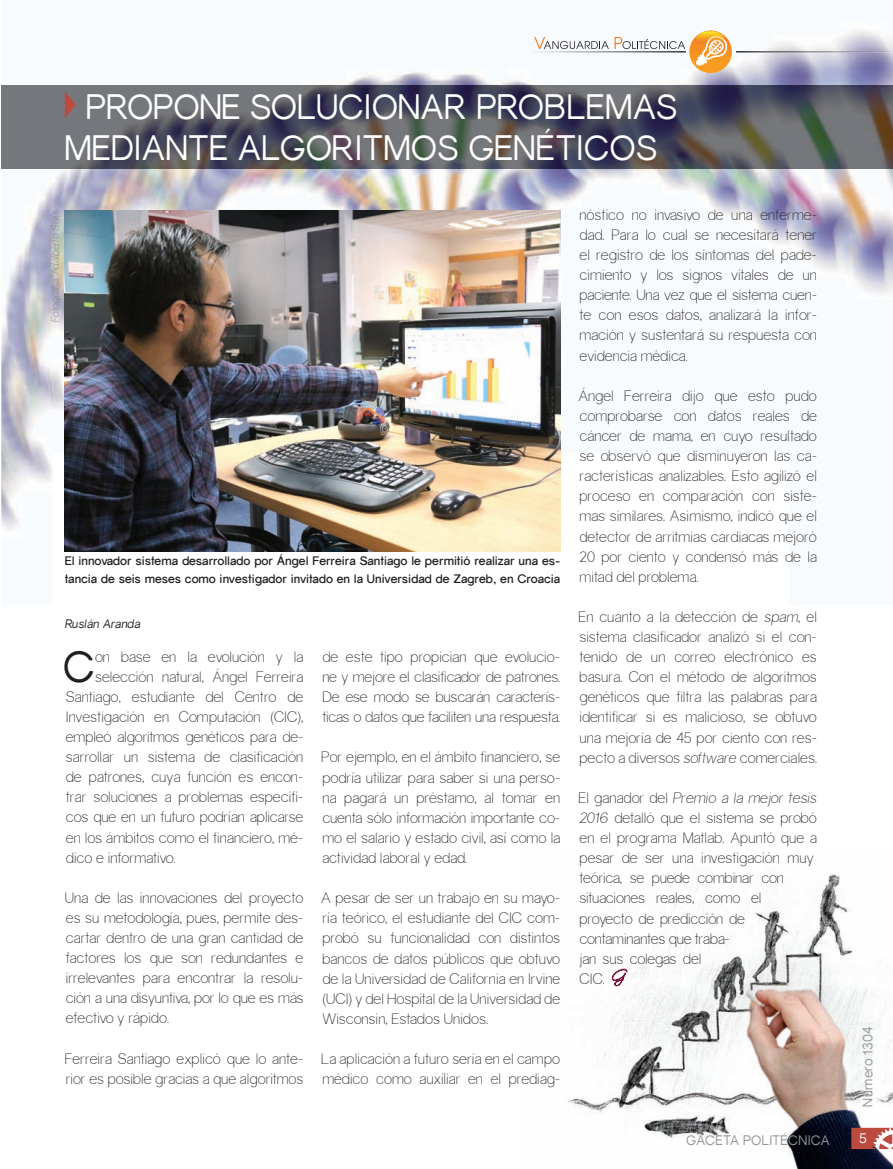
<style>
.page{position:relative;width:893px;height:1169px;background:#fff}
.page>*{position:absolute;margin:0;border:0;box-sizing:border-box;transform-origin:0 0}
.t1{font:43.2px "Gravity";color:#231f20}
.t2{font:34.5px/41.4px "Gravity";color:#fff}
.t3{font:300 15px/20.1px "Gravity";letter-spacing:-.005em;color:#231f20;text-align:justify}
.t4{font:13.5px "Gravity";letter-spacing:.015em;color:#939598}
.t5{font:13.5px "Gravity";color:#fff}
.t6{font:700 12px/18px "Gravity";letter-spacing:-.01em;color:#231f20}
.t7{font:italic 12px "Gravity";letter-spacing:.005em;color:#231f20}
.t8{font:italic 300 10.5px "Gravity";color:#808285}
.s1{font-style:italic}
</style>
<div class="page">
<img style="left:1px;top:30px;width:892px;height:56px">
<img style="left:1px;top:183px;width:52px;height:347px">
<img style="left:53px;top:169px;width:840px;height:383px">
<img style="left:567px;top:866px;width:326px;height:303px">
<img style="left:1px;top:86px;width:892px;height:83px">
<img style="left:527px;top:51px;width:159px;height:1px">
<img style="left:736px;top:51px;width:157px;height:1px">
<svg style="left:534px;top:37px;width:151px;height:12px"></svg>
<img style="left:689px;top:31px;width:43px;height:42px;border-radius:21px">
<svg style="left:65px;top:91px;width:11px;height:27px"></svg>
<svg style="left:612px;top:969px;width:15px;height:17px"></svg>
<img style="left:65px;top:210px;width:495px;height:341px">
<svg style="left:851px;top:1128px;width:42px;height:21px"></svg>
<h2 class="t2" style="left:65px;top:86px;width:615px;text-indent:21px">PROPONE SOLUCIONAR PROBLEMAS<br>MEDIANTE ALGORITMOS GENÉTICOS</h2>
<p class="t8" style="left:49px;top:322px;width:114px;rotate:-90deg">Fotografía: Adalberto Solís</p>
<p class="t6" style="left:65px;top:552px;width:497px">El innovador sistema desarrollado por Ángel Ferreira Santiago le permitió realizar una es&shy;tancia de seis meses como investigador invitado en la Universidad de Zagreb, en Croacia</p>
<p class="t7" style="left:65px;top:617px;width:77px">Ruslán Aranda</p>
<h1 class="t1" style="left:63px;top:642px;width:34px">C</h1>
<p class="t3" style="left:95px;top:646px;width:210px">on base en la evolución y la</p>
<p class="t3" style="left:95px;top:666px;width:210px">selección natural, Ángel Ferreira</p>
<p class="t3" style="left:66px;top:686px;width:239px">Santiago, estudiante del Centro de</p>
<p class="t3" style="left:66px;top:707px;width:239px">Investigación en Computación (CIC),</p>
<p class="t3" style="left:66px;top:727px;width:239px">empleó algoritmos genéticos para de-</p>
<p class="t3" style="left:66px;top:747px;width:239px">sarrollar un sistema de clasificación</p>
<p class="t3" style="left:66px;top:767px;width:239px">de patrones, cuya función es encon-</p>
<p class="t3" style="left:66px;top:787px;width:239px">trar soluciones a problemas específi-</p>
<p class="t3" style="left:66px;top:807px;width:239px">cos que en un futuro podrían aplicarse</p>
<p class="t3" style="left:66px;top:827px;width:239px">en los ámbitos como el financiero, mé-</p>
<p class="t3" style="left:66px;top:847px;width:111px">dico e informativo.</p>
<p class="t3" style="left:65px;top:887px;width:240px">Una de las innovaciones del proyecto es su metodología, pues, permite des&shy;cartar dentro de una gran cantidad de factores los que son redundantes e irrelevantes para encontrar la resolu&shy;ción a una disyuntiva, por lo que es más efectivo y rápido.</p>
<p class="t3" style="left:65px;top:1048px;width:240px">Ferreira Santiago explicó que lo ante&shy;rior es posible gracias a que algoritmos</p>
<p class="t3" style="left:322px;top:647px;width:239px">de este tipo propician que evolucio&shy;ne y mejore el clasificador de patrones.<br>De ese modo se buscarán caracterís&shy;ticas o datos que faciliten una respuesta.</p>
<p class="t3" style="left:321px;top:747px;width:240px">Por ejemplo, en el ámbito financiero, se podría utilizar para saber si una perso&shy;na pagará un préstamo, al tomar en cuenta sólo información importante co&shy;mo el salario y estado civil, así como la actividad laboral y edad.</p>
<p class="t3" style="left:321px;top:888px;width:240px">A pesar de ser un trabajo en su mayo&shy;ría teórico, el estudiante del CIC com&shy;probó su funcionalidad con distintos bancos de datos públicos que obtuvo de la Universidad de California en Irvine (UCI) y del Hospital de la Universidad de Wisconsin, Estados Unidos.</p>
<p class="t3" style="left:321px;top:1049px;width:240px">La aplicación a futuro sería en el campo médico como auxiliar en el prediag-</p>
<p class="t3" style="left:579px;top:205px;width:239px">nóstico no invasivo de una enferme&shy;dad. Para lo cual se necesitará tener el registro de los síntomas del pade&shy;cimiento y los signos vitales de un paciente. Una vez que el sistema cuen&shy;te con esos datos, analizará la infor&shy;mación y sustentará su respuesta con evidencia médica.</p>
<p class="t3" style="left:578px;top:386px;width:240px">Ángel Ferreira dijo que esto pudo comprobarse con datos reales de cáncer de mama, en cuyo resultado se observó que disminuyeron las ca&shy;racterísticas analizables. Esto agilizó el proceso en comparación con siste&shy;mas similares. Asimismo, indicó que el detector de arritmias cardiacas mejoró 20 por ciento y condensó más de la mitad del problema.</p>
<p class="t3" style="left:578px;top:607px;width:240px">En cuanto a la detección de <span class="s1">spam</span>, el sistema clasificador analizó si el con&shy;tenido de un correo electrónico es basura. Con el método de algoritmos genéticos que filtra las palabras para identificar si es malicioso, se obtuvo una mejoría de 45 por ciento con res&shy;pecto a diversos <span class="s1">software</span> comerciales.</p>
<p class="t3" style="left:578px;top:788px;width:240px;text-align:left">El ganador del <span class="s1">Premio a la mejor tesis<br>2016</span> detalló que el sistema se probó en el programa Matlab. Apuntó que a pesar de ser una investigación muy teórica, se puede combinar con situaciones reales, como el proyecto de predicción de contaminantes que traba-<br>jan sus colegas del<br>CIC.</p>
<p class="t4" style="left:860px;top:1106px;width:81px;rotate:-90deg">Número 1304</p>
<p class="t4" style="left:686px;top:1133px;width:145px">GACETA POLITÉCNICA</p>
<p class="t5" style="left:859px;top:1130px;width:9px">5</p>
</div>
